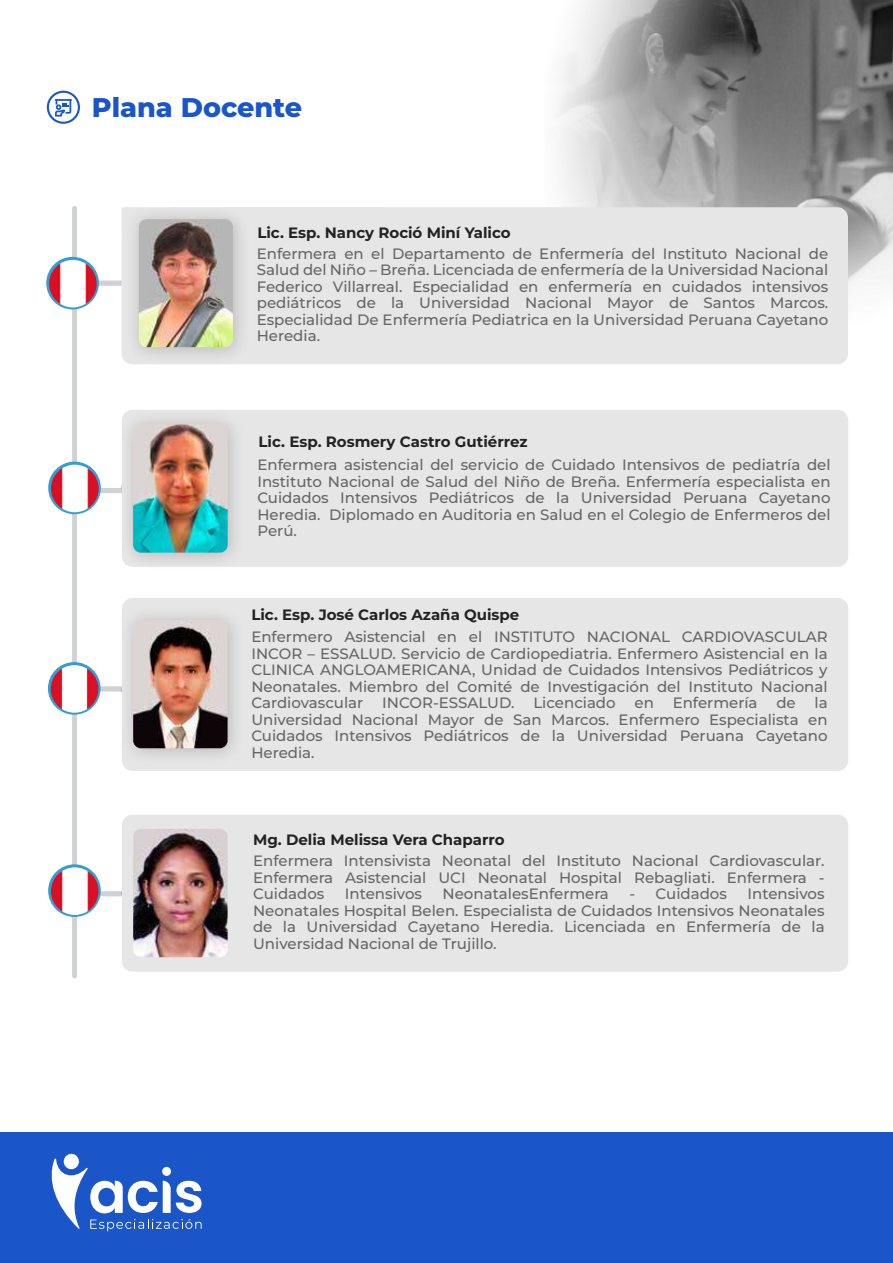
<style>
.page{position:relative;width:893px;height:1263px;background:#fff}
.page>*{position:absolute;margin:0;border:0;box-sizing:border-box;transform-origin:0 0}
.t1{font:800 27px "Montserrat";color:#1b56c9}
.t2{font:500 15px/16.5px "Montserrat";color:#666;text-align:justify}
.t3{font:700 15px "Montserrat";color:#222}
</style>
<div class="page">
<img style="left:557px;top:0;width:336px;height:285px">
<div style="left:0;top:1132px;width:893px;height:131px;background:#1b56c9"></div>
<svg style="left:51px;top:1154px;width:151px;height:77px"></svg>
<svg style="left:47px;top:91px;width:33px;height:33px"></svg>
<div style="left:72px;top:206px;width:5px;height:772px;background:#d0d1d6;border-radius:2px"></div>
<div style="left:257px;top:207px;width:591px;height:157px;background:#e6e6e6"></div>
<img style="left:117px;top:207px;width:140px;height:157px">
<img style="left:139px;top:219px;width:94px;height:128px">
<div style="left:122px;top:410px;width:726px;height:157px;background:#e6e6e6;border-radius:11px"></div>
<div style="left:122px;top:598px;width:726px;height:173px;background:#e6e6e6;border-radius:11px"></div>
<div style="left:122px;top:815px;width:726px;height:157px;background:#e6e6e6;border-radius:11px"></div>
<img style="left:112px;top:412px;width:123px;height:155px">
<img style="left:133px;top:424px;width:95px;height:129px">
<img style="left:112px;top:616px;width:123px;height:155px">
<img style="left:133px;top:620px;width:95px;height:128px">
<img style="left:133px;top:829px;width:95px;height:128px">
<svg style="left:46px;top:257px;width:53px;height:52px"></svg>
<img style="left:49px;top:260px;width:48px;height:47px;border-radius:24px">
<svg style="left:48px;top:462px;width:53px;height:52px"></svg>
<img style="left:51px;top:465px;width:48px;height:47px;border-radius:24px">
<svg style="left:48px;top:662px;width:53px;height:53px"></svg>
<img style="left:51px;top:665px;width:47px;height:48px;border-radius:24px">
<svg style="left:48px;top:864px;width:53px;height:53px"></svg>
<img style="left:51px;top:867px;width:48px;height:48px;border-radius:24px">
<h1 class="t1" style="left:92px;top:87px;width:212px">Plana Docente</h1>
<p class="t3" style="left:257px;top:221px;width:255px">Lic. Esp. Nancy Roció Miní Yalico</p>
<p class="t2" style="left:257px;top:244px;width:573px">Enfermera en el Departamento de Enfermería del Instituto Nacional de Salud del Niño – Breña. Licenciada de enfermería de la Universidad Nacional Federico Villarreal. Especialidad en enfermería en cuidados intensivos pediátricos de la Universidad Nacional Mayor de Santos Marcos.<br>Especialidad De Enfermería Pediatrica en la Universidad Peruana Cayetano Heredia.</p>
<p class="t3" style="left:259px;top:431px;width:271px">Lic. Esp. Rosmery Castro Gutiérrez</p>
<p class="t2" style="left:257px;top:456px;width:575px">Enfermera asistencial del servicio de Cuidado Intensivos de pediatría del Instituto Nacional de Salud del Niño de Breña. Enfermería especialista en Cuidados Intensivos Pediátricos de la Universidad Peruana Cayetano Heredia. Diplomado en Auditoria en Salud en el Colegio de Enfermeros del Perú.</p>
<p class="t3" style="left:251px;top:604px;width:270px">Lic. Esp. José Carlos Azaña Quispe</p>
<p class="t2" style="left:251px;top:628px;width:578px">Enfermero Asistencial en el INSTITUTO NACIONAL CARDIOVASCULAR INCOR – ESSALUD. Servicio de Cardiopediatria. Enfermero Asistencial en la CLINICA ANGLOAMERICANA, Unidad de Cuidados Intensivos Pediátricos y Neonatales. Miembro del Comité de Investigación del Instituto Nacional Cardiovascular</p>
<p class="t2" style="left:382px;top:694px;width:134px">INCOR-ESSALUD.</p>
<p class="t2" style="left:533px;top:694px;width:84px">Licenciado</p>
<p class="t2" style="left:634px;top:694px;width:21px">en</p>
<p class="t2" style="left:673px;top:694px;width:86px">Enfermería</p>
<p class="t2" style="left:776px;top:694px;width:21px">de</p>
<p class="t2" style="left:251px;top:694px;width:578px;text-indent:563px">la Universidad Nacional Mayor de San Marcos. Enfermero Especialista en Cuidados Intensivos Pediátricos de la Universidad Peruana Cayetano Heredia.</p>
<p class="t3" style="left:253px;top:829px;width:253px">Mg. Delia Melissa Vera Chaparro</p>
<p class="t2" style="left:253px;top:852px;width:573px">Enfermera Intensivista Neonatal del Instituto Nacional Cardiovascular.<br>Enfermera Asistencial UCI Neonatal Hospital Rebagliati. Enfermera - Cuidados</p>
<p class="t2" style="left:253px;top:885px;width:573px;text-indent:494px">Intensivos Neonatales Hospital Belen. Especialista de Cuidados Intensivos Neonatales de la Universidad Cayetano Heredia. Licenciada en Enfermería de la Universidad Nacional de Trujillo.</p>
<p class="t2" style="left:345px;top:885px;width:79px">Intensivos</p>
<p class="t2" style="left:443px;top:885px;width:168px">NeonatalesEnfermera</p>
<p class="t2" style="left:629px;top:885px;width:99px">- Cuidados</p>
</div>
